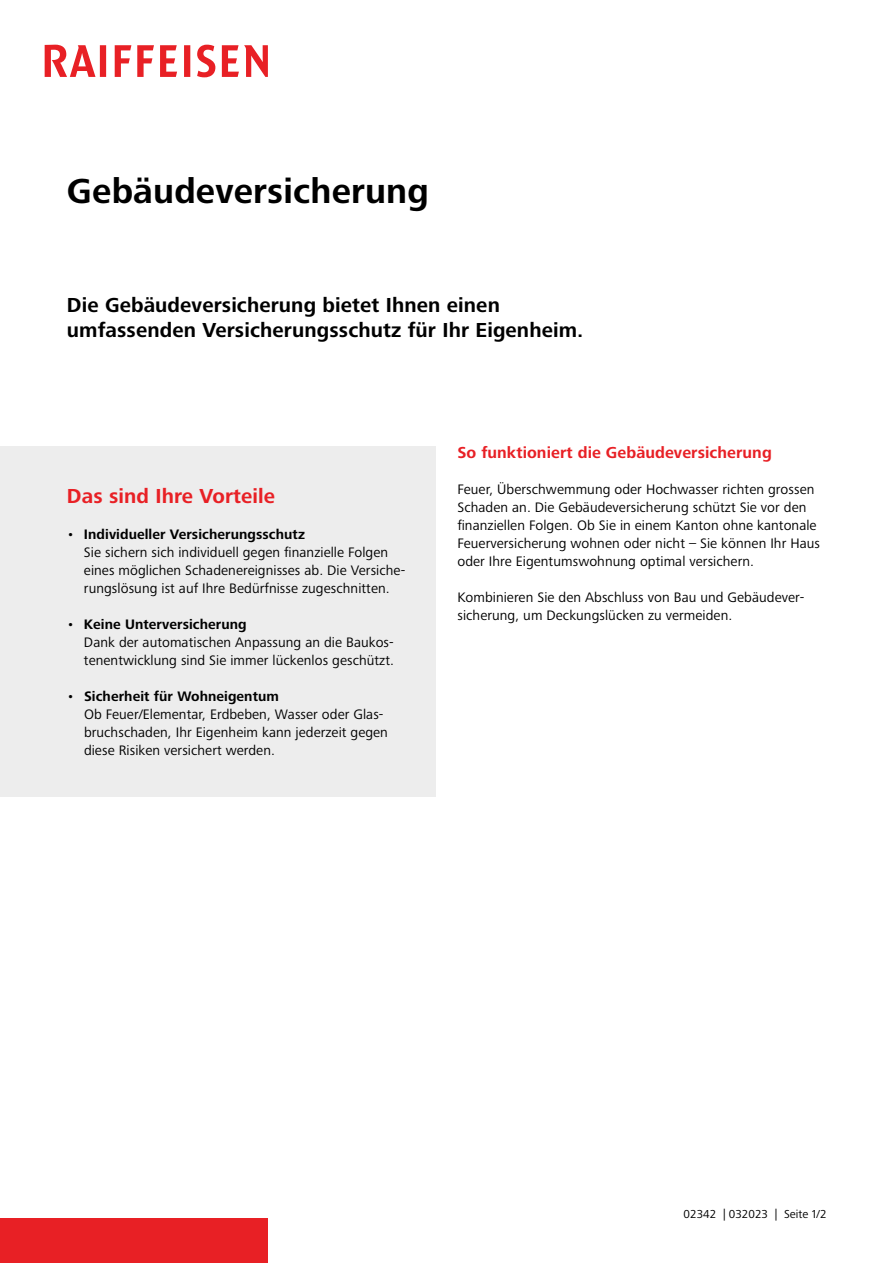
<style>
.page{position:relative;width:893px;height:1263px;background:#fff}
.page>*{position:absolute;margin:0;border:0;box-sizing:border-box;transform-origin:0 0}
.t1{font:700 36px "Frutiger Next LTW1 G";letter-spacing:.005em;color:#000}
.t2{font:700 21px/25.5px "Frutiger Next LTW1 G";letter-spacing:.005em;color:#000}
.t3{font:700 21px "Frutiger Next LTW1 G";letter-spacing:.005em;color:#e82025}
.t4{font:700 16.5px "Frutiger Next LTW1 G";letter-spacing:.005em;color:#e82025}
.t5{font:14.25px/18px "Frutiger Next LTW1 G";letter-spacing:.005em;color:#000}
.t6{font:12px "Frutiger Next LTW1 G";letter-spacing:.005em;color:#000}
.s1{font-weight:700}
</style>
<div class="page">
<div style="left:0;top:1218px;width:268px;height:45px;background:#e82025"></div>
<svg style="left:45px;top:45px;width:223px;height:32px"></svg>
<div style="left:0;top:446px;width:436px;height:351px;background:#ededed"></div>
<h1 class="t1" style="left:67px;top:170px;width:363px">Gebäudeversicherung</h1>
<h2 class="t2" style="left:67px;top:292px;width:518px">Die Gebäudeversicherung bietet Ihnen einen umfassenden Versicherungsschutz für Ihr Eigenheim.</h2>
<h2 class="t3" style="left:67px;top:484px;width:210px">Das sind Ihre Vorteile</h2>
<p class="t5" style="left:84px;top:525px;width:323px;text-indent:-17px">• <span class="s1">Individueller Versicherungsschutz<br></span>Sie sichern sich individuell gegen finanzielle Folgen eines möglichen Schadenereignisses ab. Die Versiche&shy;rungslösung ist auf Ihre Bedürfnisse zugeschnitten.</p>
<p class="t5" style="left:84px;top:615px;width:312px;text-indent:-17px">• <span class="s1">Keine Unterversicherung<br></span>Dank der automatischen Anpassung an die Baukos&shy;tenentwicklung sind Sie immer lückenlos geschützt.</p>
<p class="t5" style="left:84px;top:687px;width:305px;text-indent:-17px">• <span class="s1">Sicherheit für Wohneigentum<br></span>Ob Feuer/Elementar, Erdbeben, Wasser oder Glas&shy;bruchschaden, Ihr Eigenheim kann jederzeit gegen diese Risiken versichert werden.</p>
<p class="t4" style="left:457px;top:443px;width:316px">So funktioniert die Gebäudeversicherung</p>
<p class="t5" style="left:457px;top:480px;width:364px">Feuer, Überschwemmung oder Hochwasser richten grossen Schaden an. Die Gebäudeversicherung schützt Sie vor den finanziellen Folgen. Ob Sie in einem Kanton ohne kantonale Feuerversicherung wohnen oder nicht – Sie können Ihr Haus oder Ihre Eigentumswohnung optimal versichern.</p>
<p class="t5" style="left:457px;top:588px;width:348px">Kombinieren Sie den Abschluss von Bau und Gebäudever&shy;sicherung, um Deckungslücken zu vermeiden.</p>
<p class="t6" style="left:684px;top:1207px;width:145px">02342 | 032023 | Seite 1/2</p>
</div>
